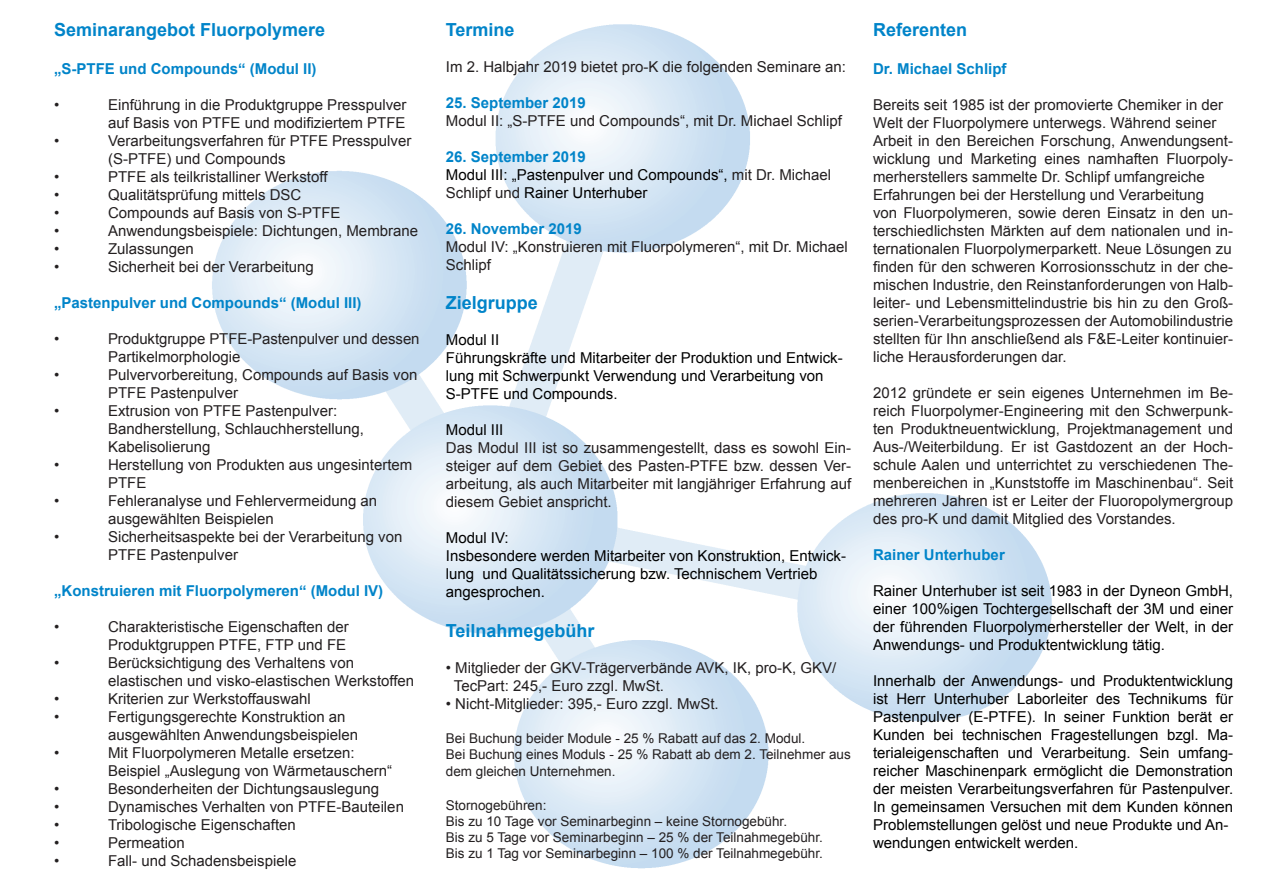
<style>
.page{position:relative;width:1263px;height:893px;background:#fff}
.page>*{position:absolute;margin:0;border:0;box-sizing:border-box;transform-origin:0 0}
.t1{font:700 18px "Arial";color:#0084c9}
.t2{font:15px/18px "Arial";color:#231f20}
.t3{font:15px/18px "Arial";color:#000}
.t4{font:700 15px "Arial";color:#0084c9}
.t5{font:13.5px/16.2px "Arial";color:#231f20}
.s1{color:#231f20}
</style>
<div class="page">
<img style="left:212px;top:24px;width:840px;height:845px">
<p class="t1" style="left:54px;top:17px;width:273px">Seminarangebot Fluorpolymere</p>
<p class="t4" style="left:54px;top:58px;width:264px">„S-PTFE und Compounds“ (Modul II)</p>
<p class="t2" style="left:54px;top:95px;width:7px">•</p>
<p class="t2" style="left:108px;top:95px;width:300px">Einführung in die Produktgruppe Presspulver auf Basis von PTFE und modifiziertem PTFE</p>
<p class="t2" style="left:54px;top:131px;width:7px">•</p>
<p class="t2" style="left:108px;top:131px;width:305px">Verarbeitungsverfahren für PTFE Presspulver (S-PTFE) und Compounds</p>
<p class="t2" style="left:54px;top:167px;width:7px">•</p>
<p class="t2" style="left:108px;top:167px;width:221px">PTFE als teilkristalliner Werkstoff</p>
<p class="t2" style="left:54px;top:185px;width:7px">•</p>
<p class="t2" style="left:108px;top:185px;width:195px">Qualitätsprüfung mittels DSC</p>
<p class="t2" style="left:54px;top:203px;width:7px">•</p>
<p class="t2" style="left:108px;top:203px;width:234px">Compounds auf Basis von S-PTFE</p>
<p class="t2" style="left:54px;top:221px;width:7px">•</p>
<p class="t2" style="left:108px;top:221px;width:312px">Anwendungsbeispiele: Dichtungen, Membrane</p>
<p class="t2" style="left:54px;top:239px;width:7px">•</p>
<p class="t2" style="left:108px;top:239px;width:87px">Zulassungen</p>
<p class="t2" style="left:54px;top:257px;width:7px">•</p>
<p class="t2" style="left:108px;top:257px;width:207px">Sicherheit bei der Verarbeitung</p>
<p class="t4" style="left:54px;top:292px;width:309px">„Pastenpulver und Compounds“ (Modul III)</p>
<p class="t2" style="left:54px;top:329px;width:7px">•</p>
<p class="t2" style="left:108px;top:329px;width:313px">Produktgruppe PTFE-Pastenpulver und dessen<br>Partikelmorphologie</p>
<p class="t2" style="left:54px;top:365px;width:7px">•</p>
<p class="t2" style="left:108px;top:365px;width:311px">Pulvervorbereitung, Compounds auf Basis von<br>PTFE Pastenpulver</p>
<p class="t2" style="left:54px;top:401px;width:7px">•</p>
<p class="t2" style="left:108px;top:401px;width:231px">Extrusion von PTFE Pastenpulver:</p>
<p class="t2" style="left:108px;top:419px;width:257px">Bandherstellung, Schlauchherstellung,</p>
<p class="t2" style="left:108px;top:437px;width:104px">Kabelisolierung</p>
<p class="t2" style="left:54px;top:455px;width:7px">•</p>
<p class="t2" style="left:108px;top:455px;width:306px">Herstellung von Produkten aus ungesintertem<br>PTFE</p>
<p class="t2" style="left:54px;top:491px;width:7px">•</p>
<p class="t2" style="left:108px;top:491px;width:271px">Fehleranalyse und Fehlervermeidung an</p>
<p class="t2" style="left:108px;top:509px;width:167px">ausgewählten Beispielen</p>
<p class="t2" style="left:54px;top:527px;width:7px">•</p>
<p class="t2" style="left:108px;top:527px;width:296px">Sicherheitsaspekte bei der Verarbeitung von<br>PTFE Pastenpulver</p>
<p class="t4" style="left:54px;top:580px;width:331px">„Konstruieren mit Fluorpolymeren“ (Modul IV)</p>
<p class="t2" style="left:54px;top:617px;width:7px">•</p>
<p class="t2" style="left:108px;top:617px;width:242px">Charakteristische Eigenschaften der</p>
<p class="t2" style="left:108px;top:635px;width:240px">Produktgruppen PTFE, FTP und FE</p>
<p class="t2" style="left:54px;top:653px;width:7px">•</p>
<p class="t2" style="left:108px;top:653px;width:308px">Berücksichtigung des Verhaltens von elastischen und visko-elastischen Werkstoffen</p>
<p class="t2" style="left:54px;top:689px;width:7px">•</p>
<p class="t2" style="left:108px;top:689px;width:204px">Kriterien zur Werkstoffauswahl</p>
<p class="t2" style="left:54px;top:707px;width:7px">•</p>
<p class="t2" style="left:108px;top:707px;width:239px">Fertigungsgerechte Konstruktion an</p>
<p class="t2" style="left:108px;top:725px;width:252px">ausgewählten Anwendungsbeispielen</p>
<p class="t2" style="left:54px;top:743px;width:7px">•</p>
<p class="t2" style="left:108px;top:743px;width:248px">Mit Fluorpolymeren Metalle ersetzen:</p>
<p class="t2" style="left:108px;top:761px;width:286px">Beispiel „Auslegung von Wärmetauschern“</p>
<p class="t2" style="left:54px;top:779px;width:7px">•</p>
<p class="t2" style="left:108px;top:779px;width:272px">Besonderheiten der Dichtungsauslegung</p>
<p class="t2" style="left:54px;top:797px;width:7px">•</p>
<p class="t2" style="left:108px;top:797px;width:297px">Dynamisches Verhalten von PTFE-Bauteilen</p>
<p class="t2" style="left:54px;top:815px;width:7px">•</p>
<p class="t2" style="left:108px;top:815px;width:189px">Tribologische Eigenschaften</p>
<p class="t2" style="left:54px;top:833px;width:7px">•</p>
<p class="t2" style="left:108px;top:833px;width:78px">Permeation</p>
<p class="t2" style="left:54px;top:851px;width:7px">•</p>
<p class="t2" style="left:108px;top:851px;width:190px">Fall- und Schadensbeispiele</p>
<p class="t1" style="left:446px;top:17px;width:70px">Termine</p>
<p class="t2" style="left:446px;top:58px;width:402px">Im 2. Halbjahr 2019 bietet pro-K die folgenden Seminare an:</p>
<p class="t4" style="left:446px;top:93px;width:142px">25. September 2019</p>
<p class="t2" style="left:446px;top:112px;width:397px">Modul II: „S-PTFE und Compounds“, mit Dr. Michael Schlipf</p>
<p class="t4" style="left:446px;top:147px;width:142px">26. September 2019</p>
<p class="t3" style="left:446px;top:166px;width:387px">Modul III: „Pastenpulver und Compounds“, <span class="s1">mit Dr. Michael<br>Schlipf und</span> Rainer Unterhuber</p>
<p class="t4" style="left:446px;top:219px;width:137px">26. November 2019</p>
<p class="t2" style="left:446px;top:238px;width:404px">Modul IV: „Konstruieren mit Fluorpolymeren“, mit Dr. Michael<br>Schlipf</p>
<p class="t1" style="left:446px;top:291px;width:94px">Zielgruppe</p>
<p class="t3" style="left:446px;top:331px;width:55px">Modul II</p>
<p class="t3" style="left:446px;top:349px;width:398px">Führungskräfte und Mitarbeiter der Produktion und Entwick&shy;lung mit Schwerpunkt Verwendung und Verarbeitung von<br>S-PTFE und Compounds.</p>
<p class="t3" style="left:446px;top:421px;width:59px">Modul III</p>
<p class="t2" style="left:446px;top:439px;width:407px;text-align:justify">Das Modul III ist so zusammengestellt, dass es sowohl Ein&shy;steiger auf dem Gebiet des Pasten-PTFE bzw. dessen Ver&shy;arbeitung, als auch Mitarbeiter mit langjähriger Erfahrung auf diesem Gebiet anspricht.</p>
<p class="t3" style="left:446px;top:529px;width:64px">Modul IV:</p>
<p class="t3" style="left:446px;top:547px;width:402px">Insbesondere werden Mitarbeiter von Konstruktion, Entwick&shy;lung und Qualitätssicherung bzw. Technischem Vertrieb angesprochen.</p>
<p class="t1" style="left:446px;top:619px;width:150px">Teilnahmegebühr</p>
<p class="t2" style="left:454px;top:659px;width:384px;text-indent:-8px">• Mitglieder der GKV-Trägerverbände AVK, IK, pro-K, GKV/<br>TecPart: 245,- Euro zzgl. MwSt.</p>
<p class="t2" style="left:446px;top:695px;width:274px">• Nicht-Mitglieder: 395,- Euro zzgl. MwSt.</p>
<p class="t5" style="left:446px;top:730px;width:361px">Bei Buchung beider Module - 25 % Rabatt auf das 2. Modul.</p>
<p class="t5" style="left:446px;top:747px;width:406px">Bei Buchung eines Moduls - 25 % Rabatt ab dem 2. Teilnehmer aus dem gleichen Unternehmen.</p>
<p class="t5" style="left:446px;top:797px;width:102px">Stornogebühren:</p>
<p class="t5" style="left:446px;top:813px;width:343px">Bis zu 10 Tage vor Seminarbeginn – keine Stornogebühr.</p>
<p class="t5" style="left:446px;top:829px;width:378px">Bis zu 5 Tage vor Seminarbeginn – 25 % der Teilnahmegebühr.</p>
<p class="t5" style="left:446px;top:846px;width:378px">Bis zu 1 Tag vor Seminarbeginn – 100 % der Teilnahmegebühr.</p>
<p class="t1" style="left:873px;top:17px;width:96px">Referenten</p>
<p class="t4" style="left:873px;top:58px;width:135px">Dr. Michael Schlipf</p>
<p class="t2" style="left:873px;top:95px;width:352px">Bereits seit 1985 ist der promovierte Chemiker in der</p>
<p class="t2" style="left:873px;top:113px;width:345px">Welt der Fluorpolymere unterwegs. Während seiner</p>
<p class="t2" style="left:873px;top:131px;width:362px;text-align:justify">Arbeit in den Bereichen Forschung, Anwendungsent&shy;wicklung und Marketing eines namhaften Fluorpoly&shy;merherstellers sammelte Dr. Schlipf umfangreiche</p>
<p class="t2" style="left:873px;top:185px;width:333px">Erfahrungen bei der Herstellung und Verarbeitung</p>
<p class="t2" style="left:873px;top:203px;width:362px;text-align:justify">von Fluorpolymeren, sowie deren Einsatz in den un&shy;terschiedlichsten Märkten auf dem nationalen und in&shy;ternationalen Fluorpolymerparkett. Neue Lösungen zu</p>
<p class="t2" style="left:873px;top:257px;width:362px;text-align:justify">finden für den schweren Korrosionsschutz in der che&shy;mischen Industrie, den Reinstanforderungen von Halb&shy;leiter- und Lebensmittelindustrie bis hin zu den Groß&shy;serien-Verarbeitungsprozessen der Automobilindustrie</p>
<p class="t2" style="left:873px;top:329px;width:362px">stellten für Ihn anschließend als F&amp;E-Leiter kontinuier&shy;liche Herausforderungen dar.</p>
<p class="t2" style="left:873px;top:383px;width:362px;text-align:justify">2012 gründete er sein eigenes Unternehmen im Be&shy;reich Fluorpolymer-Engineering mit den Schwerpunk&shy;ten Produktneuentwicklung, Projektmanagement und Aus-/Weiterbildung. Er ist Gastdozent an der Hoch&shy;schule Aalen und unterrichtet zu verschiedenen The&shy;menbereichen in „Kunststoffe im Maschinenbau“. Seit mehreren Jahren ist er Leiter der Fluoropolymergroup des pro-K und damit Mitglied des Vorstandes.</p>
<p class="t4" style="left:873px;top:544px;width:133px">Rainer Unterhuber</p>
<p class="t3" style="left:873px;top:581px;width:362px;text-align:justify">Rainer Unterhuber ist seit 1983 in der Dyneon GmbH, einer 100%igen Tochtergesellschaft der 3M und einer der führenden Fluorpolymerhersteller der Welt, in der Anwendungs- und Produktentwicklung tätig.</p>
<p class="t3" style="left:873px;top:671px;width:362px;text-align:justify">Innerhalb der Anwendungs- und Produktentwicklung ist Herr Unterhuber Laborleiter des Technikums für Pastenpulver (E-PTFE). In seiner Funktion berät er Kunden bei technischen Fragestellungen bzgl. Ma&shy;terialeigenschaften und Verarbeitung. Sein umfang&shy;reicher Maschinenpark ermöglicht die Demonstration der meisten Verarbeitungsverfahren für Pastenpulver.<br>In gemeinsamen Versuchen mit dem Kunden können Problemstellungen gelöst und neue Produkte und An-</p>
<p class="t3" style="left:873px;top:833px;width:207px">wendungen entwickelt werden.</p>
</div>
